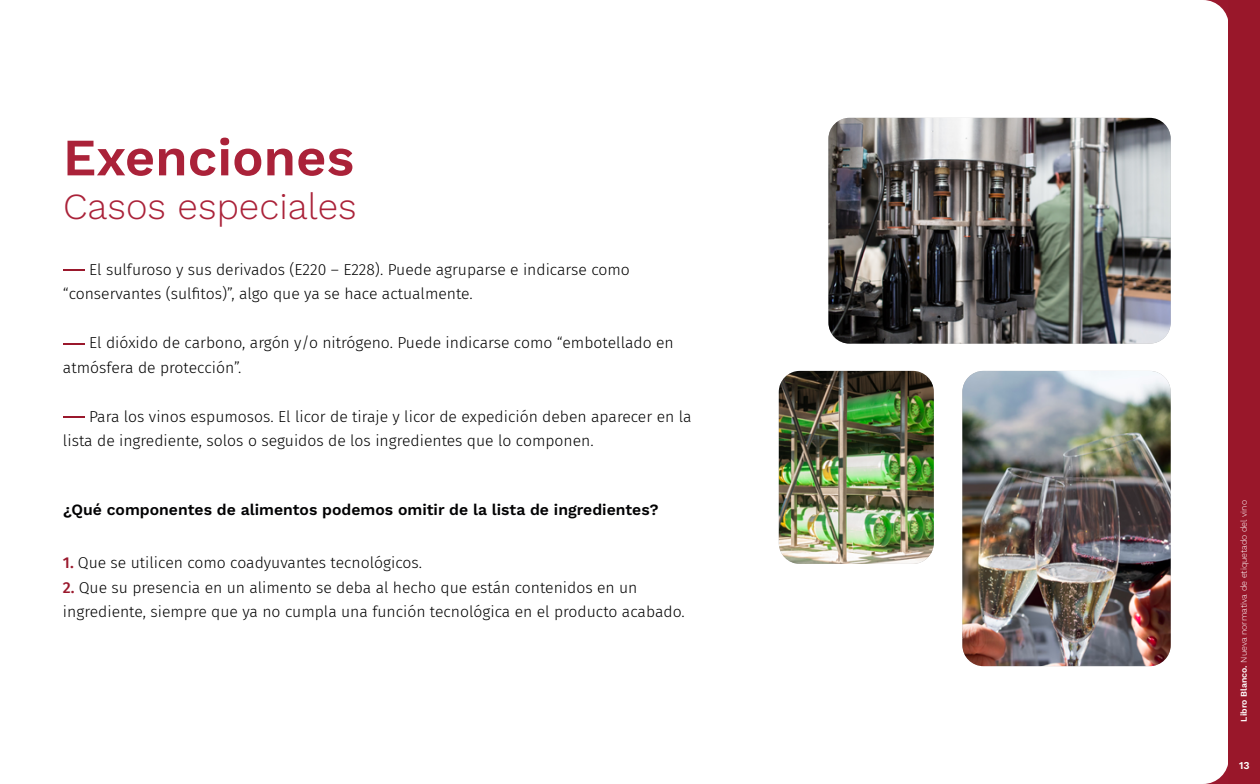
<style>
.page{position:relative;width:1260px;height:784px;background:#fff}
.page>*{position:absolute;margin:0;border:0;box-sizing:border-box;transform-origin:0 0}
.t1{font:600 52.5px "Work Sans";color:#aa2239}
.t2{font:300 36.75px "Work Sans";color:#aa2239}
.t3{font:300 15.75px/24.5px "Fira Sans";color:#000}
.t4{font:600 15.75px "Work Sans";color:#020203}
.t5{font:600 10.5px "Work Sans";color:#fff}
.t6{font:300 8.75px "Work Sans";color:#fff}
.s1{font-weight:500;color:#9a182c}
.s2{font-weight:600}
</style>
<div class="page">
<div style="left:1229px;top:0;width:31px;height:784px;background:#99172a"></div>
<svg style="left:1204px;top:0;width:25px;height:26px"></svg>
<hr style="left:63px;top:269px;width:22px;height:2px;background:#9a182c">
<svg style="left:63px;top:343px;width:22px;height:1px"></svg>
<hr style="left:63px;top:416px;width:22px;height:2px;background:#9a182c">
<svg style="left:1204px;top:758px;width:25px;height:26px"></svg>
<img style="left:828px;top:118px;width:343px;height:226px">
<img style="left:779px;top:371px;width:155px;height:193px">
<img style="left:962px;top:371px;width:209px;height:295px">
<h1 class="t1" style="left:63px;top:118px;width:293px">Exenciones</h1>
<h2 class="t2" style="left:63px;top:179px;width:295px">Casos especiales</h2>
<p class="t3" style="left:63px;top:257px;width:568px;text-indent:26px">El sulfuroso y sus derivados (E220 – E228). Puede agruparse e indicarse como “conservantes (sulfitos)”, algo que ya se hace actualmente.</p>
<p class="t3" style="left:63px;top:330px;width:612px;text-indent:26px">El dióxido de carbono, argón y/o nitrógeno. Puede indicarse como “embotellado en atmósfera de protección”.</p>
<p class="t3" style="left:63px;top:404px;width:630px;text-indent:26px">Para los vinos espumosos. El licor de tiraje y licor de expedición deben aparecer en la lista de ingrediente, solos o seguidos de los ingredientes que lo componen.</p>
<p class="t4" style="left:63px;top:498px;width:597px">¿Qué componentes de alimentos podemos omitir de la lista de ingredientes?</p>
<p class="t3" style="left:63px;top:550px;width:361px"><span class="s1">1.</span> Que se utilicen como coadyuvantes tecnológicos.</p>
<p class="t3" style="left:63px;top:575px;width:623px"><span class="s1">2.</span> Que su presencia en un alimento se deba al hecho que están contenidos en un ingrediente, siempre que ya no cumpla una función tecnológica en el producto acabado.</p>
<p class="t6" style="left:1237px;top:721px;width:223px;rotate:-90deg"><span class="s2">Libro Blanco.</span> Nueva normativa de etiquetado del vino</p>
<p class="t5" style="left:1239px;top:757px;width:12px">13</p>
</div>
